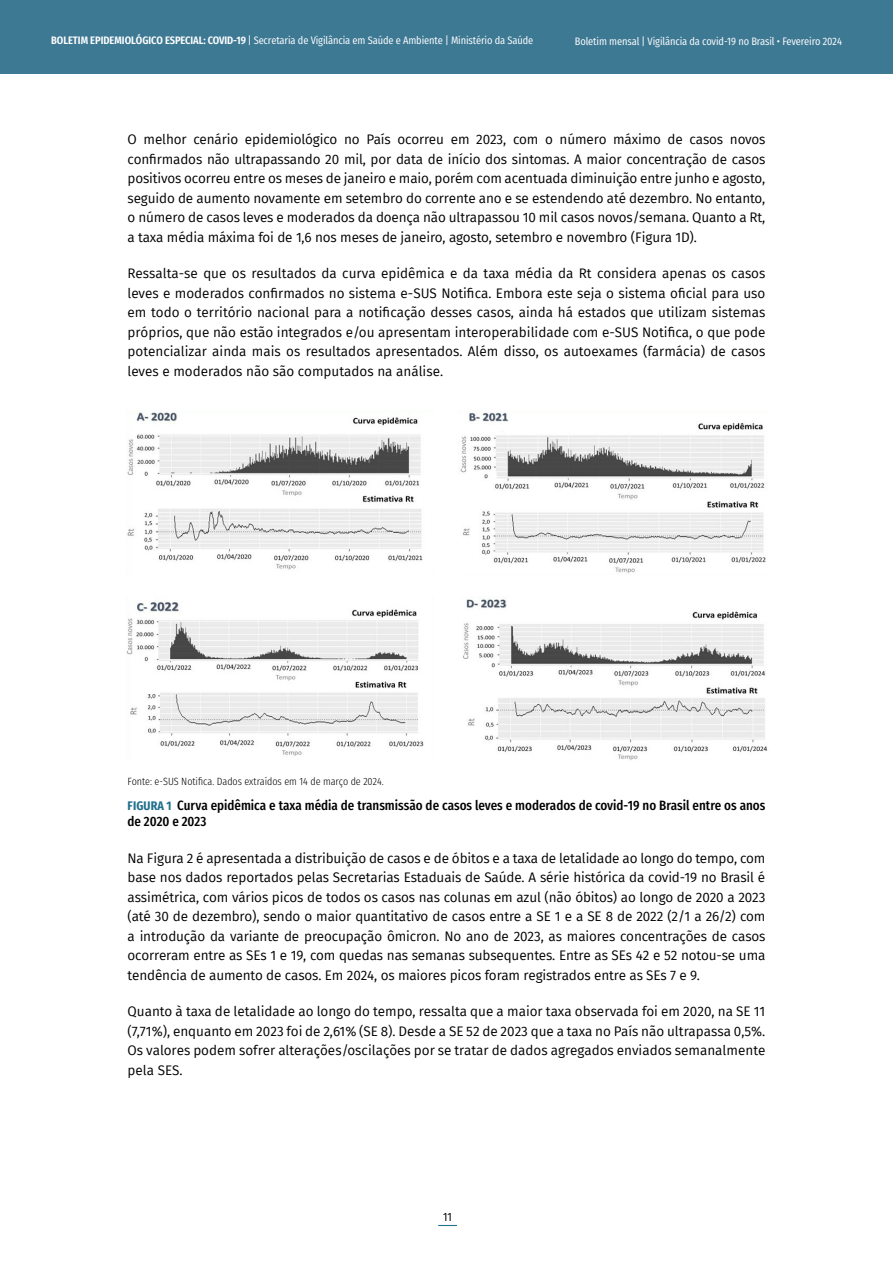
<style>
.page{position:relative;width:893px;height:1263px;background:#fff}
.page>*{position:absolute;margin:0;border:0;box-sizing:border-box;transform-origin:0 0}
.t1{font:13.5px/19.5px "Fira Sans";letter-spacing:-.01em;color:#000;text-align:justify}
.t2{font:500 13.5px/16.5px "Fira Sans Condensed";color:#000}
.t3{font:12px "Fira Sans Condensed";color:#000}
.t4{font:10.8px "Fira Sans Condensed";letter-spacing:-.01em;color:#fff}
.t5{font:300 10.5px "Fira Sans Condensed";color:#000}
.s1{font-weight:600}
.s2{font-style:inherit}
.s3{font-weight:700;font-size:12.45px;color:#22708c}
</style>
<div class="page">
<div style="left:0;top:0;width:893px;height:74px;background:#3e7994"></div>
<svg style="left:438px;top:1225px;width:19px;height:1px"></svg>
<img style="left:126px;top:412px;width:642px;height:348px">
<div style="left:121px;top:575px;width:653px;height:21px;background:#fff"></div>
<div style="left:434px;top:400px;width:24px;height:366px;background:#fff"></div>
<p class="t4" style="left:51px;top:30px;width:484px"><span class="s1">BOLETIM EPIDEMIOLÓGICO ESPECIAL: COVID-19</span> <span class="s2">|</span> Secretaria de Vigilância em Saúde e Ambiente | Ministério da Saúde</p>
<p class="t4" style="left:575px;top:31px;width:269px">Boletim mensal | Vigilância da covid-19 no Brasil • Fevereiro 2024</p>
<p class="t1" style="left:128px;top:130px;width:639px">O melhor cenário epidemiológico no País ocorreu em 2023, com o número máximo de casos novos confirmados não ultrapassando 20 mil, por data de início dos sintomas. A maior concentração de casos positivos ocorreu entre os meses de janeiro e maio, porém com acentuada diminuição entre junho e agosto, seguido de aumento novamente em setembro do corrente ano e se estendendo até dezembro. No entanto, o número de casos leves e moderados da doença não ultrapassou 10 mil casos novos/semana. Quanto a Rt, a taxa média máxima foi de 1,6 nos meses de janeiro, agosto, setembro e novembro (Figura 1D).</p>
<p class="t1" style="left:128px;top:264px;width:639px">Ressalta-se que os resultados da curva epidêmica e da taxa média da Rt considera apenas os casos leves e moderados confirmados no sistema e-SUS Notifica. Embora este seja o sistema oficial para uso em todo o território nacional para a notificação desses casos, ainda há estados que utilizam sistemas próprios, que não estão integrados e/ou apresentam interoperabilidade com e-SUS Notifica, o que pode potencializar ainda mais os resultados apresentados. Além disso, os autoexames (farmácia) de casos leves e moderados não são computados na análise.</p>
<p class="t5" style="left:128px;top:771px;width:258px">Fonte: e-SUS Notifica. Dados extraídos em 14 de março de 2024.</p>
<p class="t2" style="left:128px;top:795px;width:639px"><span class="s3">FIGURA 1</span> Curva epidêmica e taxa média de transmissão de casos leves e moderados de covid-19 no Brasil entre os anos de 2020 e 2023</p>
<p class="t1" style="left:128px;top:848px;width:639px">Na Figura 2 é apresentada a distribuição de casos e de óbitos e a taxa de letalidade ao longo do tempo, com base nos dados reportados pelas Secretarias Estaduais de Saúde. A série histórica da covid-19 no Brasil é assimétrica, com vários picos de todos os casos nas colunas em azul (não óbitos) ao longo de 2020 a 2023 (até 30 de dezembro), sendo o maior quantitativo de casos entre a SE 1 e a SE 8 de 2022 (2/1 a 26/2) com a introdução da variante de preocupação ômicron. No ano de 2023, as maiores concentrações de casos ocorreram entre as SEs 1 e 19, com quedas nas semanas subsequentes. Entre as SEs 42 e 52 notou-se uma tendência de aumento de casos. Em 2024, os maiores picos foram registrados entre as SEs 7 e 9.</p>
<p class="t1" style="left:128px;top:1001px;width:639px">Quanto à taxa de letalidade ao longo do tempo, ressalta que a maior taxa observada foi em 2020, na SE 11 (7,71%), enquanto em 2023 foi de 2,61% (SE 8). Desde a SE 52 de 2023 que a taxa no País não ultrapassa 0,5%.<br>Os valores podem sofrer alterações/oscilações por se tratar de dados agregados enviados semanalmente pela SES.</p>
<p class="t3" style="left:443px;top:1205px;width:10px">11</p>
</div>
